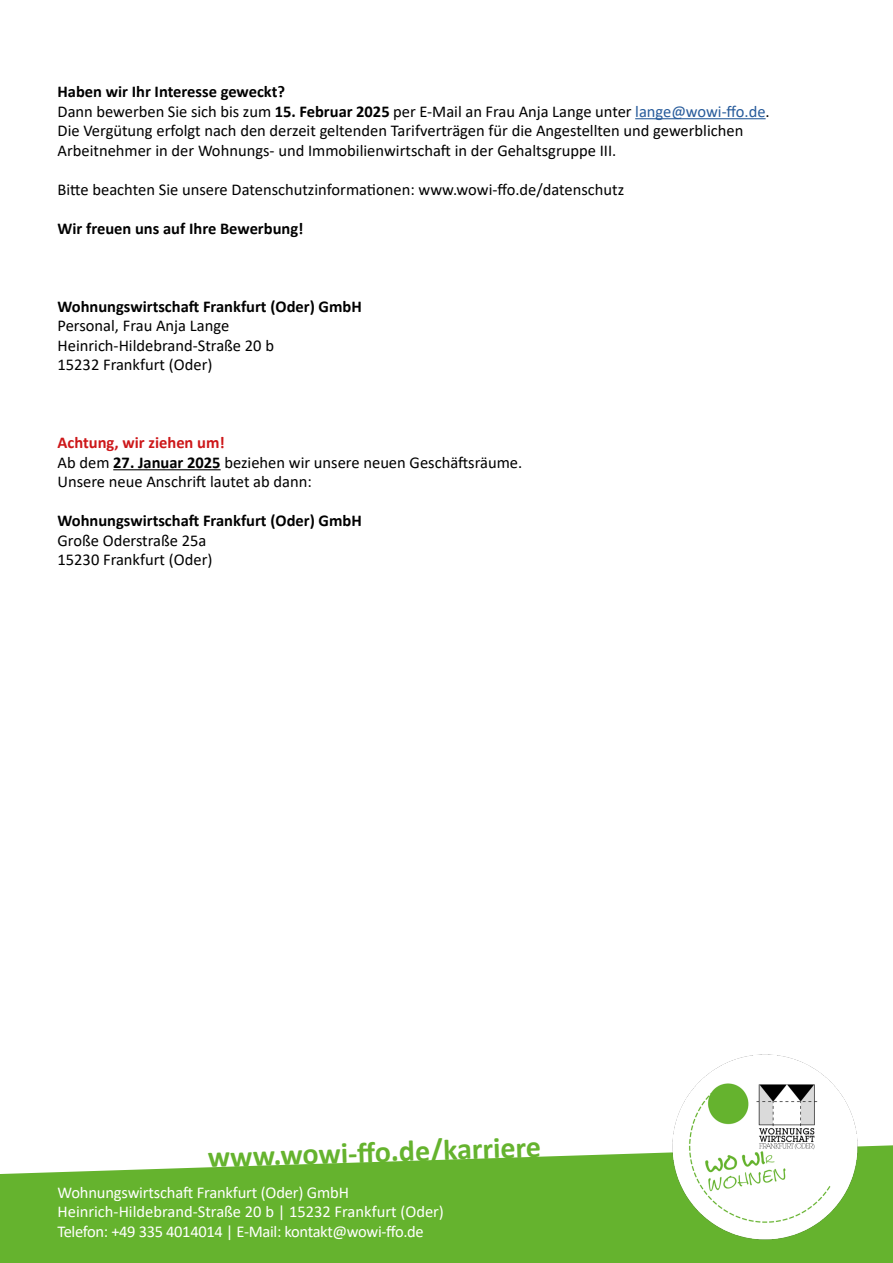
<style>
.page{position:relative;width:893px;height:1263px;background:#fff}
.page>*{position:absolute;margin:0;border:0;box-sizing:border-box;transform-origin:0 0}
.t1{font:700 30px "Calibri";color:#65b32e}
.t2{font:16.5px/19.5px "Calibri";color:#000}
.t3{font:16.5px/19.5px "Calibri";letter-spacing:-.01em;color:#fff}
.t4{font:700 16.5px "Calibri";color:#000}
.s1{font-weight:700}
.s2{color:#275b9b}
.s3{font-weight:700;color:#cd1719}
</style>
<div class="page">
<hr style="left:635px;top:118px;width:131px;height:1px;background:#275b9b">
<hr style="left:113px;top:469px;width:108px;height:1px;background:#000">
<svg style="left:0;top:1145px;width:893px;height:118px;background:#7abd4b"></svg>
<img style="left:670px;top:1054px;width:190px;height:187px">
<p class="t2" style="left:58px;top:82px;width:714px"><span class="s1">Haben wir Ihr Interesse geweckt?<br></span>Dann bewerben Sie sich bis zum <span class="s1">15. Februar 2025</span> per E-Mail an Frau Anja Lange unter <span class="s2">lange@wowi-ffo.de</span>.<br>Die Vergütung erfolgt nach den derzeit geltenden Tarifverträgen für die Angestellten und gewerblichen Arbeitnehmer in der Wohnungs- und Immobilienwirtschaft in der Gehaltsgruppe III.</p>
<p class="t2" style="left:58px;top:179px;width:568px">Bitte beachten Sie unsere Datenschutzinformationen: www.wowi-ffo.de/datenschutz</p>
<p class="t4" style="left:58px;top:217px;width:248px">Wir freuen uns auf Ihre Bewerbung!</p>
<p class="t4" style="left:58px;top:295px;width:306px">Wohnungswirtschaft Frankfurt (Oder) GmbH</p>
<p class="t2" style="left:58px;top:316px;width:218px">Personal, Frau Anja Lange<br>Heinrich-Hildebrand-Straße 20 b<br>15232 Frankfurt (Oder)</p>
<p class="t2" style="left:58px;top:433px;width:466px"><span class="s3">Achtung, wir ziehen um!<br></span>Ab dem <span class="s1">27. Januar 2025</span> beziehen wir unsere neuen Geschäftsräume.<br>Unsere neue Anschrift lautet ab dann:</p>
<p class="t4" style="left:58px;top:509px;width:306px">Wohnungswirtschaft Frankfurt (Oder) GmbH</p>
<p class="t2" style="left:58px;top:530px;width:156px">Große Oderstraße 25a<br>15230 Frankfurt (Oder)</p>
<h1 class="t1" style="left:207px;top:1137px;width:335px;rotate:-2deg">www.wowi-ff o.de/karriere</h1>
<p class="t3" style="left:58px;top:1182px;width:388px">Wohnungswirtschaft Frankfurt (Oder) GmbH<br>Heinrich-Hildebrand-Straße 20 b | 15232 Frankfurt (Oder)<br>Telefon: +49 335 4014014 | E-Mail: kontakt@wowi-ffo.de</p>
</div>
